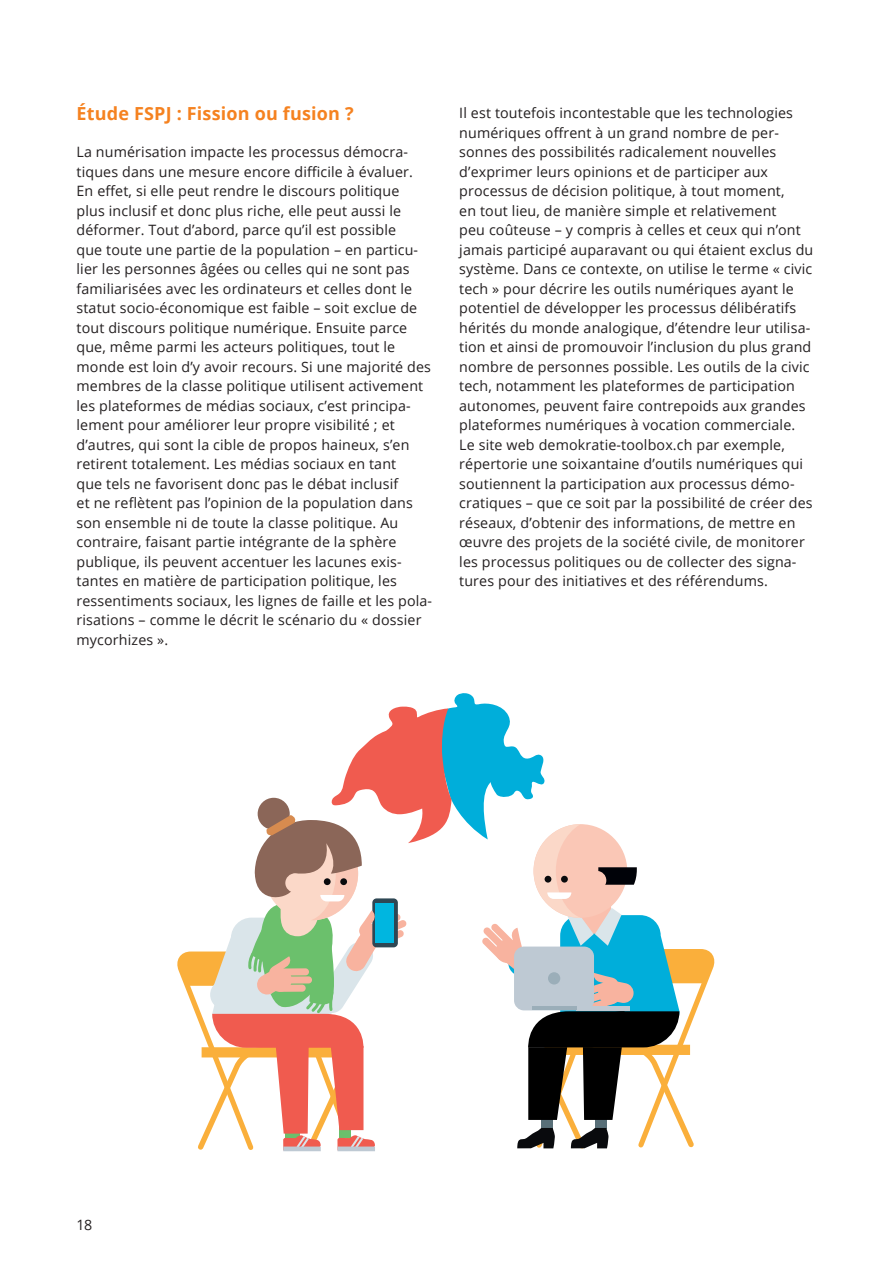
<style>
.page{position:relative;width:893px;height:1263px;background:#fff}
.page>*{position:absolute;margin:0;border:0;box-sizing:border-box;transform-origin:0 0}
.t1{font:18px/21.6px "Myriad Pro";color:#231f20}
.Titel_2{font:700 18px "Open Sans";letter-spacing:.01em;color:#f58220}
.t2{font:15px "Myriad Pro";color:#231f20}
.franz{font:14.25px/19.5px "Open Sans";letter-spacing:.01em;color:#231f20}
</style>
<div class="page">
<svg style="left:177px;top:693px;width:538px;height:459px"></svg>
<p class="Titel_2" style="left:77px;top:101px;width:279px">Étude FSPJ : Fission ou fusion ?</p>
<p class="franz" style="left:77px;top:142px;width:357px">La numérisation impacte les processus démocra&shy;tiques dans une mesure encore difficile à évaluer.<br>En effet, si elle peut rendre le discours politique<br>plus inclusif et donc plus riche, elle peut aussi le déformer. Tout d’abord, parce qu’il est possible<br>que toute une partie de la population – en particu&shy;lier les personnes âgées ou celles qui ne sont pas familiarisées avec les ordinateurs et celles dont le statut socio-économique est faible – soit exclue de tout discours politique numérique. Ensuite parce que, même parmi les acteurs politiques, tout le monde est loin d’y avoir recours. Si une majorité des membres de la classe politique utilisent activement les plateformes de médias sociaux, c’est principa&shy;lement pour améliorer leur propre visibilité ; et d’autres, qui sont la cible de propos haineux, s’en retirent totalement. Les médias sociaux en tant<br>que tels ne favorisent donc pas le débat inclusif<br>et ne reflètent pas l’opinion de la population dans son ensemble ni de toute la classe politique. Au contraire, faisant partie intégrante de la sphère publique, ils peuvent accentuer les lacunes exis&shy;tantes en matière de participation politique, les ressentiments sociaux, les lignes de faille et les pola&shy;risations – comme le décrit le scénario du « dossier mycorhizes ».</p>
<p class="t1" style="left:40px;top:222px;width:297px">über Seite 14 und 15<br>Text Seite 15 nach oben<br>verschieben. Figuren etwas vergrössern</p>
<p class="t2" style="left:397px;top:345px;width:25px;rotate:-90deg">Falz</p>
<p class="franz" style="left:459px;top:103px;width:356px">Il est toutefois incontestable que les technologies numériques offrent à un grand nombre de per&shy;sonnes des possibilités radicalement nouvelles d’exprimer leurs opinions et de participer aux processus de décision politique, à tout moment,<br>en tout lieu, de manière simple et relativement<br>peu coûteuse – y compris à celles et ceux qui n’ont jamais participé auparavant ou qui étaient exclus du système. Dans ce contexte, on utilise le terme « civic tech » pour décrire les outils numériques ayant le potentiel de développer les processus délibératifs hérités du monde analogique, d’étendre leur utilisa&shy;tion et ainsi de promouvoir l’inclusion du plus grand nombre de personnes possible. Les outils de la civic tech, notamment les plateformes de participation autonomes, peuvent faire contrepoids aux grandes plateformes numériques à vocation commerciale.<br>Le site web demokratie-toolbox.ch par exemple, répertorie une soixantaine d’outils numériques qui soutiennent la participation aux processus démo&shy;cratiques – que ce soit par la possibilité de créer des réseaux, d’obtenir des informations, de mettre en œuvre des projets de la société civile, de monitorer les processus politiques ou de collecter des signa&shy;tures pour des initiatives et des référendums.</p>
<p class="franz" style="left:77px;top:1215px;width:17px">18</p>
</div>
